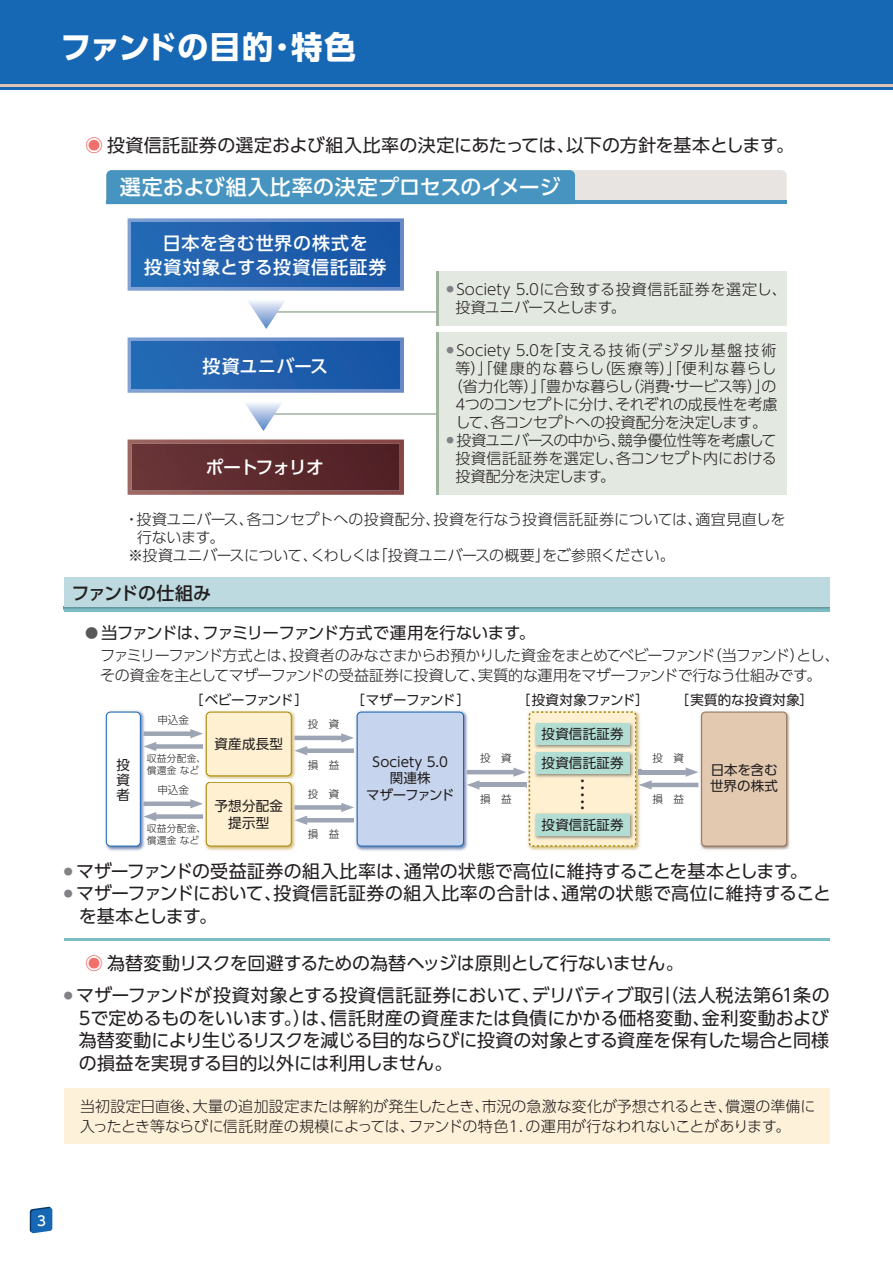
<style>
.page{position:relative;width:893px;height:1263px;background:#fff}
.page>*{position:absolute;margin:0;border:0;box-sizing:border-box;transform-origin:0 0}
.t1{font:700 31.5px "UD Shin Go Pro";letter-spacing:.005em;color:#fff}
.t2{font:500 21px "UD Shin Go Pro";letter-spacing:.005em;color:#fff}
.t3{font:18px/22.5px "UD Shin Go Pro";letter-spacing:-.005em;color:#231f20}
.t4{font:500 18px/24px "UD Shin Go Pro";letter-spacing:.045em;color:#fff;text-align:center}
.t5{font:500 18px "UD Shin Go Pro";letter-spacing:-.015em;color:#231f20}
.t6{font:500 18px "UD Shin Go Pro";letter-spacing:-.065em;color:#fff}
.t7{font:500 18px "UD Shin Go Pro";letter-spacing:.005em;color:#fff}
.t8{font:16.5px "UD Shin Go Pro";letter-spacing:-.04em;color:#231f20}
.t9{font:300 15px/18px "UD Shin Go Pro";letter-spacing:-.015em;color:#231f20}
.t10{font:300 15px/19.5px "UD Shin Go Pro";letter-spacing:-.045em;color:#231f20}
.t11{font:300 15px "UD Shin Go Pro";letter-spacing:-.035em;color:#231f20}
.t12{font:13.5px/16.5px "UD Shin Go Pro";letter-spacing:.01em;color:#231f20;text-align:center}
.t13{font:13.5px "UD Shin Go Pro";letter-spacing:-.06em;color:#231f20}
.t14{font:13.5px "UD Shin Go Pro";letter-spacing:-.05em;color:#231f20}
.t15{font:500 13.5px "UD Shin Go Pro";color:#fff}
.t16{font:300 10.65px "UD Shin Go Pro";color:#231f20}
.t17{font:300 10.5px "UD Shin Go Pro";color:#231f20}
.t18{font:300 9.75px/12px "UD Shin Go Pro";letter-spacing:.03em;color:#231f20}
.s1{font-weight:500}
.s2{color:#f2706c}
.s3{font-size:13.2px;color:#57585a}
</style>
<div class="page">
<hr style="left:270px;top:311px;width:170px;height:2px;background:#9fb39e">
<div style="left:0;top:0;width:893px;height:89px;background:#1768b4"></div>
<hr style="left:0;top:84px;width:893px;height:2px;background:#e2c0b4">
<img style="left:105px;top:710px;width:40px;height:141px">
<div style="left:106px;top:712px;width:34px;height:134px;background:#fff;border-radius:4px"></div>
<div style="left:106px;top:712px;width:35px;height:134px;border:1px solid #1768b4;border-radius:4px"></div>
<img style="left:355px;top:710px;width:114px;height:141px">
<div style="left:357px;top:712px;width:106px;height:134px;background:#c6d5ed;border-radius:4px"></div>
<div style="left:357px;top:712px;width:107px;height:134px;border:1px solid #1768b4;border-radius:4px"></div>
<img style="left:700px;top:711px;width:90px;height:139px">
<div style="left:702px;top:712px;width:85px;height:134px;background:#e3c9af;border-radius:4px"></div>
<div style="left:701px;top:712px;width:86px;height:134px;border:1px solid #91725e;border-radius:4px"></div>
<img style="left:204px;top:710px;width:93px;height:141px">
<div style="left:206px;top:782px;width:85px;height:64px;background:#fef0d0;border-radius:4px"></div>
<div style="left:206px;top:782px;width:86px;height:64px;border:1px solid #a78602;border-radius:4px"></div>
<img style="left:204px;top:779px;width:93px;height:2px">
<div style="left:206px;top:712px;width:85px;height:64px;background:#fef0d0;border-radius:4px"></div>
<div style="left:206px;top:712px;width:86px;height:64px;border:1px solid #a78602;border-radius:4px"></div>
<div style="left:64px;top:1089px;width:765px;height:55px;background:#fef1d9"></div>
<hr style="left:294px;top:736px;width:50px;height:4px;background:#9da4b4">
<svg style="left:341px;top:733px;width:13px;height:9px"></svg>
<div style="left:304px;top:748px;width:50px;height:5px;background:#9da4b4"></div>
<svg style="left:294px;top:746px;width:13px;height:9px"></svg>
<div style="left:294px;top:805px;width:50px;height:5px;background:#9da4b4"></div>
<svg style="left:341px;top:803px;width:13px;height:9px"></svg>
<hr style="left:304px;top:818px;width:50px;height:4px;background:#9da4b4">
<svg style="left:294px;top:816px;width:13px;height:9px"></svg>
<hr style="left:639px;top:770px;width:50px;height:4px;background:#9da4b4">
<svg style="left:686px;top:767px;width:12px;height:10px"></svg>
<hr style="left:649px;top:783px;width:49px;height:4px;background:#9da4b4">
<hr style="left:467px;top:770px;width:49px;height:4px;background:#9da4b4">
<hr style="left:476px;top:783px;width:50px;height:4px;background:#9da4b4">
<svg style="left:467px;top:780px;width:12px;height:9px"></svg>
<div style="left:144px;top:731px;width:49px;height:5px;background:#9da4b4"></div>
<svg style="left:190px;top:729px;width:13px;height:9px"></svg>
<div style="left:153px;top:744px;width:50px;height:5px;background:#9da4b4"></div>
<svg style="left:144px;top:742px;width:12px;height:9px"></svg>
<div style="left:144px;top:801px;width:49px;height:5px;background:#9da4b4"></div>
<svg style="left:190px;top:799px;width:13px;height:9px"></svg>
<div style="left:153px;top:814px;width:50px;height:5px;background:#9da4b4"></div>
<svg style="left:144px;top:812px;width:12px;height:9px"></svg>
<img style="left:528px;top:847px;width:112px;height:4px">
<svg style="left:513px;top:711px;width:139px;height:136px"></svg>
<hr style="left:64px;top:938px;width:765px;height:3px;background:#7cbcc5">
<hr style="left:64px;top:607px;width:765px;height:4px;background:#7cbcc5">
<hr style="left:64px;top:607px;width:765px;height:2px;background:#6a9fa6">
<div style="left:64px;top:577px;width:765px;height:30px;background:#bcdae0"></div>
<img style="left:533px;top:721px;width:102px;height:58px">
<div style="left:536px;top:723px;width:93px;height:22px;background:#b1ddd3"></div>
<img style="left:533px;top:750px;width:102px;height:1px">
<div style="left:536px;top:752px;width:93px;height:21px;background:#b1ddd3"></div>
<img style="left:533px;top:811px;width:102px;height:30px">
<div style="left:536px;top:814px;width:93px;height:21px;background:#b1ddd3"></div>
<svg style="left:106px;top:170px;width:681px;height:31px;background:#78acca"></svg>
<hr style="left:106px;top:201px;width:681px;height:3px;background:#4794c0">
<svg style="left:128px;top:218px;width:276px;height:73px;background:#6c91c9"></svg>
<img style="left:132px;top:223px;width:268px;height:63px">
<div style="left:436px;top:271px;width:351px;height:55px;background:#e3e8e1"></div>
<svg style="left:128px;top:439px;width:276px;height:56px;background:#986463"></svg>
<img style="left:132px;top:444px;width:268px;height:46px">
<svg style="left:128px;top:337px;width:276px;height:56px;background:#6c91c9"></svg>
<img style="left:132px;top:342px;width:268px;height:46px">
<svg style="left:248px;top:301px;width:38px;height:28px"></svg>
<hr style="left:436px;top:271px;width:2px;height:55px;background:#9fb39e">
<hr style="left:270px;top:413px;width:170px;height:2px;background:#9fb39e">
<div style="left:436px;top:332px;width:351px;height:163px;background:#e3e8e1"></div>
<svg style="left:245px;top:403px;width:38px;height:28px"></svg>
<hr style="left:436px;top:332px;width:2px;height:163px;background:#9fb39e">
<svg style="left:30px;top:1206px;width:22px;height:27px"></svg>
<h1 class="t1" style="left:60px;top:21px;width:297px">ファンドの目的<span class="s1">・</span>特色</h1>
<p class="t3" style="left:85px;top:133px;width:711px"><span class="s2">◉</span> 投資信託証券の選定および組入比率の決定にあたっては、以下の方針を基本とします。</p>
<h2 class="t2" style="left:120px;top:170px;width:442px">選定および組入比率の決定プロセスのイメージ</h2>
<p class="t4" style="left:144px;top:230px;width:243px">日本を含む世界の株式を<br>投資対象とする投資信託証券</p>
<p class="t7" style="left:202px;top:351px;width:127px">投資ユニバース</p>
<p class="t6" style="left:206px;top:453px;width:120px">ポートフォリオ</p>
<p class="t9" style="left:455px;top:280px;width:333px;text-indent:-9px"><sup>●</sup> Society 5.0に合致する投資信託証券を選定し、投資ユニバースとします。</p>
<p class="t9" style="left:446px;top:341px;width:332px;text-align:center"><sup>●</sup> Society 5.0を「支える技術（デジタル基盤技術等）」「健康的な暮らし（医療等）」「便利な暮らし（省力化等）」「豊かな暮らし（消費・サービス等）」の<br>4つのコンセプトに分け、それぞれの成長性を考慮して、各コンセプトへの投資配分を決定します。</p>
<p class="t9" style="left:455px;top:431px;width:323px;text-align:justify;text-indent:-9px"><sup>●</sup> 投資ユニバースの中から、競争優位性等を考慮して投資信託証券を選定し、各コンセプト内における投資配分を決定します。</p>
<p class="t9" style="left:124px;top:510px;width:663px">・投資ユニバース、各コンセプトへの投資配分、投資を行なう投資信託証券については、適宜見直しを</p>
<p class="t9" style="left:137px;top:528px;width:89px">行ないます。</p>
<p class="t11" style="left:128px;top:544px;width:548px">※投資ユニバースについて、くわしくは「投資ユニバースの概要」をご参照ください。</p>
<p class="t5" style="left:71px;top:579px;width:141px">ファンドの仕組み</p>
<p class="t8" style="left:85px;top:619px;width:452px"><span class="s3">●</span> 当ファンドは、ファミリーファンド方式で運用を行ないます。</p>
<p class="t10" style="left:100px;top:645px;width:741px">ファミリーファンド方式とは、投資者のみなさまからお預かりした資金をまとめてベビーファンド（当ファンド）とし、その資金を主としてマザーファンドの受益証券に投資して、実質的な運用をマザーファンドで行なう仕組みです。</p>
<p class="t12" style="left:117px;top:757px;width:15px;line-height:14.9px;text-align:justify">投資者</p>
<p class="t13" style="left:190px;top:689px;width:120px">［ベビーファンド］</p>
<p class="t13" style="left:351px;top:689px;width:121px">［マザーファンド］</p>
<p class="t14" style="left:517px;top:689px;width:134px">［投資対象ファンド］</p>
<p class="t12" style="left:676px;top:691px;width:139px">［実質的な投資対象］</p>
<p class="t16" style="left:157px;top:711px;width:33px">申込金</p>
<p class="t18" style="left:147px;top:752px;width:61px">収益分配金、償還金 など</p>
<p class="t16" style="left:157px;top:781px;width:33px">申込金</p>
<p class="t18" style="left:147px;top:822px;width:61px">収益分配金、償還金 など</p>
<p class="t17" style="left:308px;top:716px;width:33px">投　資</p>
<p class="t17" style="left:308px;top:756px;width:33px">損　益</p>
<p class="t17" style="left:308px;top:785px;width:33px">投　資</p>
<p class="t17" style="left:308px;top:825px;width:33px">損　益</p>
<p class="t12" style="left:214px;top:735px;width:70px">資産成長型</p>
<p class="t12" style="left:542px;top:719px;width:84px;line-height:28.8px;text-align:left">投資信託証券投資信託証券</p>
<p class="t17" style="left:480px;top:750px;width:33px">投　資</p>
<p class="t17" style="left:480px;top:790px;width:33px">損　益</p>
<p class="t12" style="left:366px;top:753px;width:90px">Society 5.0関連株<br>マザーファンド</p>
<p class="t12" style="left:576px;top:772px;width:10px">・</p>
<p class="t12" style="left:576px;top:779px;width:10px">・</p>
<p class="t12" style="left:576px;top:786px;width:10px">・</p>
<p class="t12" style="left:576px;top:793px;width:10px">・</p>
<p class="t12" style="left:576px;top:799px;width:10px">・</p>
<p class="t12" style="left:214px;top:797px;width:70px">予想分配金提示型</p>
<p class="t12" style="left:542px;top:816px;width:84px">投資信託証券</p>
<p class="t17" style="left:652px;top:750px;width:33px">投　資</p>
<p class="t17" style="left:652px;top:790px;width:33px">損　益</p>
<p class="t12" style="left:710px;top:761px;width:69px;text-align:left">日本を含む世界の株式</p>
<p class="t3" style="left:64px;top:859px;width:746px"><sup>●</sup> マザーファンドの受益証券の組入比率は、通常の状態で高位に維持することを基本とします。</p>
<p class="t3" style="left:79px;top:881px;width:754px;text-indent:-15px"><sup>●</sup> マザーファンドにおいて、投資信託証券の組入比率の合計は、通常の状態で高位に維持することを基本とします。</p>
<p class="t3" style="left:85px;top:952px;width:600px"><span class="s2">◉</span> 為替変動リスクを回避するための為替ヘッジは原則として行ないません。</p>
<p class="t3" style="left:79px;top:984px;width:752px;text-align:justify;text-indent:-15px"><sup>●</sup> マザーファンドが投資対象とする投資信託証券において、デリバティブ取引（法人税法第61条の5で定めるものをいいます。）は、信託財産の資産または負債にかかる価格変動、金利変動および為替変動により生じるリスクを減じる目的ならびに投資の対象とする資産を保有した場合と同様の損益を実現する目的以外には利用しません。</p>
<p class="t9" style="left:80px;top:1096px;width:737px;line-height:19.5px">当初設定日直後、大量の追加設定または解約が発生したとき、市況の急激な変化が予想されるとき、償還の準備に入ったとき等ならびに信託財産の規模によっては、ファンドの特色１. の運用が行なわれないことがあります。</p>
<p class="t15" style="left:37px;top:1210px;width:10px">3</p>
</div>
